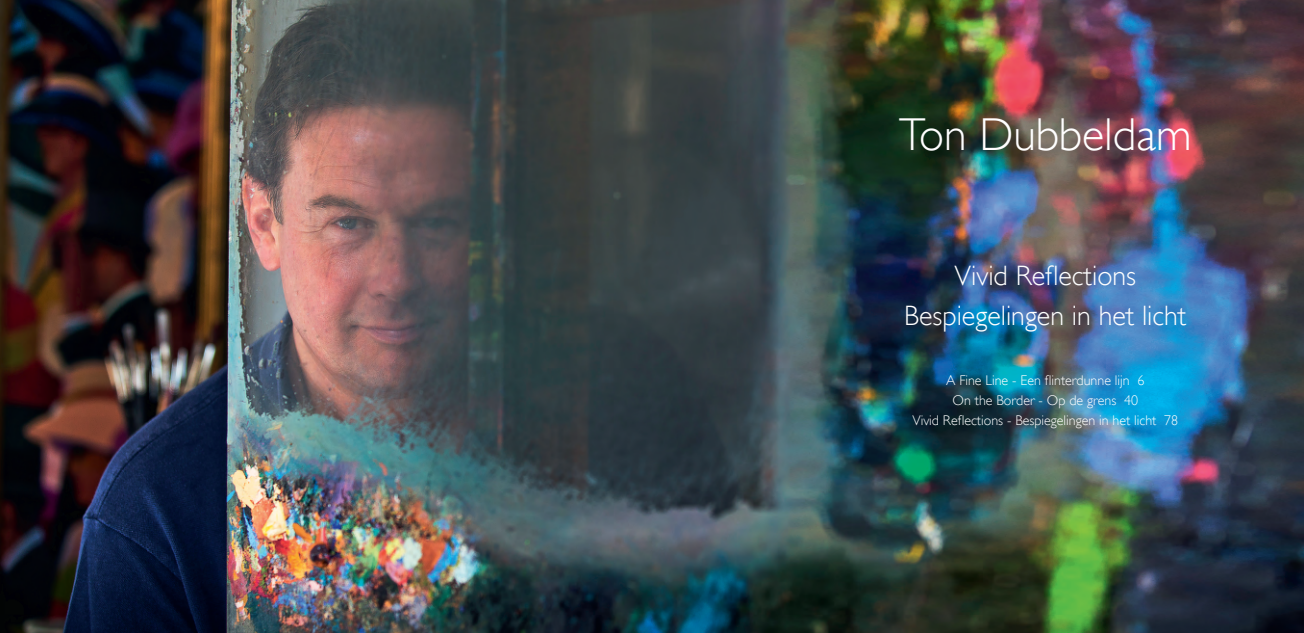
<style>
.page{position:relative;width:1304px;height:633px;background:#fff}
.page>*{position:absolute;margin:0;border:0;box-sizing:border-box;transform-origin:0 0}
.t1{font:300 46px "Gill Sans";color:#fff}
.t2{font:300 28px "Gill Sans";color:#fff}
.t3{font:300 14px "Gill Sans";color:#fff}
</style>
<div class="page">
<img style="left:0;top:0;width:1304px;height:632px">
<p class="t1" style="left:899px;top:108px;width:294px">Ton Dubbeldam</p>
<p class="t2" style="left:954px;top:259px;width:183px">Vivid Reflections</p>
<p class="t2" style="left:904px;top:299px;width:284px">Bespiegelingen in het licht</p>
<p class="t3" style="left:946px;top:372px;width:200px">A Fine Line - Een flinterdunne lijn 6</p>
<p class="t3" style="left:953px;top:392px;width:187px">On the Border - Op de grens 40</p>
<p class="t3" style="left:912px;top:412px;width:267px">Vivid Reflections - Bespiegelingen in het licht 78</p>
</div>
